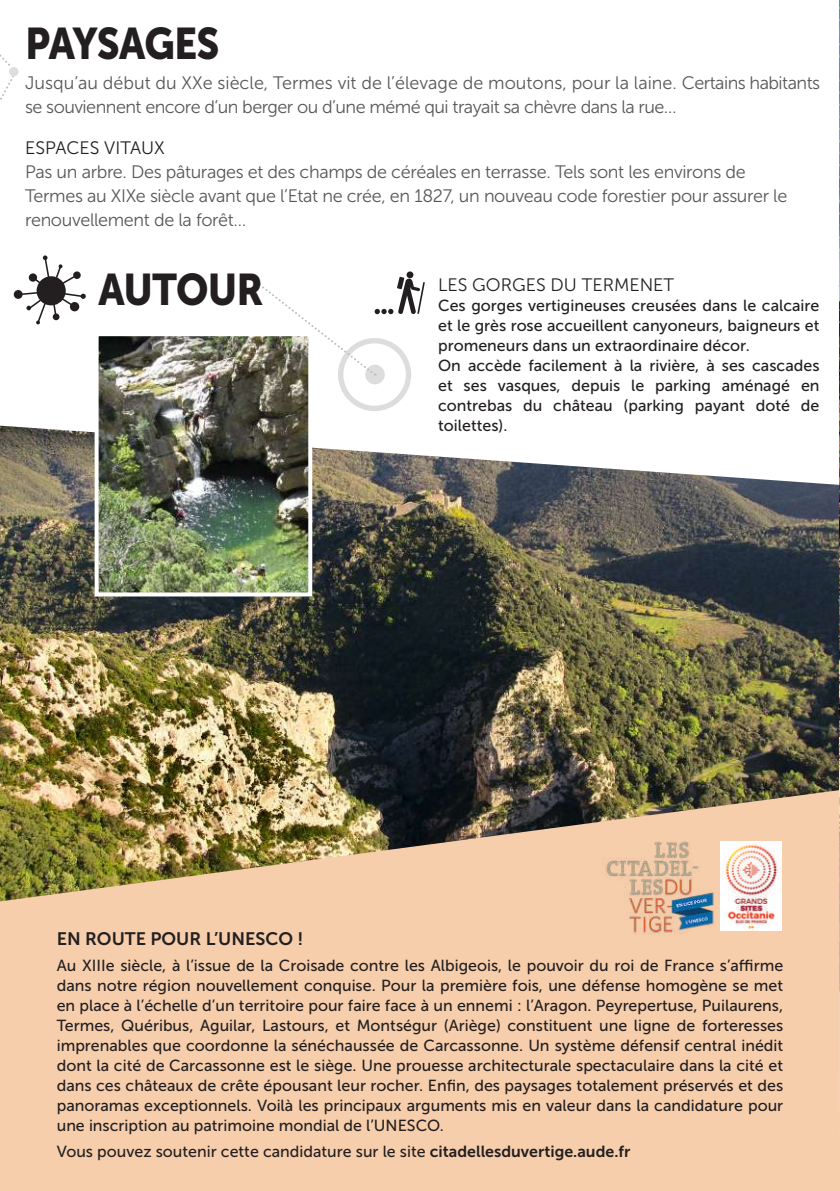
<style>
.page{position:relative;width:840px;height:1191px;background:#fff}
.page>*{position:absolute;margin:0;border:0;box-sizing:border-box;transform-origin:0 0}
.t1{font:44px "Museo Sans 900";letter-spacing:-.02em;color:#231f20;scale:.9 1}
.t2{font:18px/24px "Museo Sans 300";letter-spacing:-.02em;color:#57585a}
.t3{font:18px "Museo Sans 300";color:#231f20}
.t4{font:18px "Museo Sans 700";color:#231f20}
.t5{font:16px/20px "Museo Sans 500";color:#231f20}
.s1{font-family:"Museo Sans 700"}
</style>
<div class="page">
<img style="left:0;top:425px;width:835px;height:365px">
<img style="left:100px;top:337px;width:207px;height:254px">
<div style="left:95px;top:332px;width:217px;height:264px;border:4px solid #fff"></div>
<img style="left:839px;top:0;width:1px;height:834px">
<hr style="left:839px;top:834px;width:1px;height:357px;background:#d7d1cf">
<svg style="left:835px;top:285px;width:4px;height:505px"></svg>
<svg style="left:14px;top:255px;width:72px;height:69px"></svg>
<svg style="left:0;top:425px;width:1px;height:143px"></svg>
<svg style="left:0;top:54px;width:15px;height:46px"></svg>
<div style="left:338px;top:338px;width:73px;height:73px;border:5px solid #231f20;border-radius:50%"></div>
<div style="left:365px;top:365px;width:19px;height:19px;background:#dedddd;border-radius:50%"></div>
<div style="left:9px;top:67px;width:9px;height:9px;background:#dcdddf;border-radius:50%"></div>
<svg style="left:0;top:790px;width:839px;height:401px;background:#e3c09c"></svg>
<img style="left:600px;top:834px;width:120px;height:106px">
<svg style="left:258px;top:271px;width:166px;height:104px"></svg>
<img style="left:720px;top:841px;width:60px;height:89px">
<h1 class="t1" style="left:25px;top:19px;width:217px">PAYSAGES</h1>
<p class="t2" style="left:25px;top:71px;width:796px">Jusqu’au début du XXe siècle, Termes vit de l’élevage de moutons, pour la laine. Certains habitants se souviennent encore d’un berger ou d’une mémé qui trayait sa chèvre dans la rue…</p>
<p class="t3" style="left:25px;top:138px;width:141px">ESPACES VITAUX</p>
<p class="t2" style="left:25px;top:160px;width:763px">Pas un arbre. Des pâturages et des champs de céréales en terrasse. Tels sont les environs de<br>Termes au XIXe siècle avant que l’Etat ne crée, en 1827, un nouveau code forestier pour assurer le renouvellement de la forêt…</p>
<h1 class="t1" style="left:98px;top:264px;width:185px">AUTOUR</h1>
<p class="t3" style="left:438px;top:275px;width:237px">LES GORGES DU TERMENET</p>
<p class="t5" style="left:438px;top:296px;width:382px">Ces gorges vertigineuses creusées dans le calcaire et le grès rose accueillent canyoneurs, baigneurs et promeneurs dans un extraordinaire décor.<br>On accède facilement à la rivière, à ses cascades et ses vasques, depuis le parking aménagé en contrebas du château (parking payant doté de toilettes).</p>
<p class="t4" style="left:57px;top:929px;width:248px">EN ROUTE POUR L’UNESCO !</p>
<p class="t5" style="left:57px;top:955px;width:727px;text-align:justify">Au XIIIe siècle, à l’issue de la Croisade contre les Albigeois, le pouvoir du roi de France s’affirme dans notre région nouvellement conquise. Pour la première fois, une défense homogène se met en place à l’échelle d’un territoire pour faire face à un ennemi : l’Aragon. Peyrepertuse, Puilaurens, Termes, Quéribus, Aguilar, Lastours, et Montségur (Ariège) constituent une ligne de forteresses imprenables que coordonne la sénéchaussée de Carcassonne. Un système défensif central inédit dont la cité de Carcassonne est le siège. Une prouesse architecturale spectaculaire dans la cité et dans ces châteaux de crête épousant leur rocher. Enfin, des paysages totalement préservés et des panoramas exceptionnels. Voilà les principaux arguments mis en valeur dans la candidature pour une inscription au patrimoine mondial de l’UNESCO.</p>
<p class="t5" style="left:57px;top:1141px;width:574px">Vous pouvez soutenir cette candidature sur le site <span class="s1">citadellesduvertige.aude.fr</span></p>
</div>
